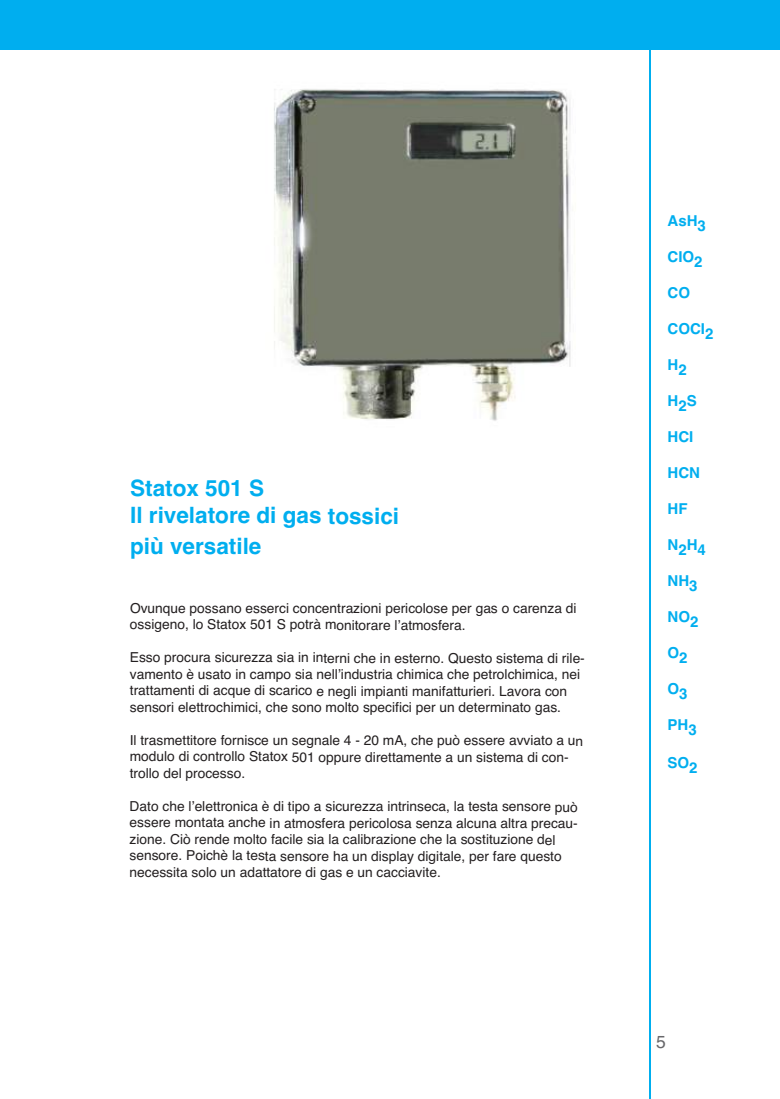
<style>
.page{position:relative;width:780px;height:1099px;background:#fff}
.page>*{position:absolute;margin:0;border:0;box-sizing:border-box;transform-origin:0 0}
.t1{font:700 22.5px/27.1px "Helvetica";letter-spacing:-.005em;color:#00aeef}
.t2{font:17.5px "Helvetica";color:#67676a}
.t3{font:700 15px "Helvetica";color:#00aeef}
.t4{font:13.75px/16.5px "Helvetica";letter-spacing:-.005em;color:#231f20}
</style>
<div class="page">
<hr style="left:648px;top:37px;width:2px;height:1061px;background:#00aeef">
<img style="left:274px;top:89px;width:297px;height:332px">
<div style="left:0;top:0;width:780px;height:50px;background:#00aeef"></div>
<h1 class="t1" style="left:130px;top:475px;width:270px">Statox 501 S<br>Il rivelatore di gas tossici</h1>
<h1 class="t1" style="left:130px;top:532px;width:133px">più versatile</h1>
<p class="t4" style="left:130px;top:600px;width:448px">Ovunque possano esserci concentrazioni pericolose per gas o carenza di ossigeno, lo Statox 501 S potrà monitorare l’atmosfera.</p>
<p class="t4" style="left:130px;top:649px;width:456px">Esso procura sicurezza sia in interni che in esterno. Questo sistema di rile&shy;vamento è usato in campo sia nell’industria chimica che petrolchimica, nei trattamenti di acque di scarico e negli impianti manifatturieri. Lavora con sensori elettrochimici, che sono molto specifici per un determinato gas.</p>
<p class="t4" style="left:130px;top:732px;width:455px">Il trasmettitore fornisce un segnale 4 - 20 mA, che può essere avviato a un modulo di controllo Statox 501 oppure direttamente a un sistema di con&shy;trollo del processo.</p>
<p class="t4" style="left:129px;top:798px;width:450px">Dato che l’elettronica è di tipo a sicurezza intrinseca, la testa sensore può essere montata anche in atmosfera pericolosa senza alcuna altra precau&shy;zione. Ciò rende molto facile sia la calibrazione che la sostituzione del sensore. Poichè la testa sensore ha un display digitale, per fare questo necessita solo un adattatore di gas e un cacciavite.</p>
<p class="t3" style="left:667px;top:212px;width:40px">AsH3</p>
<p class="t3" style="left:667px;top:248px;width:37px">CIO2</p>
<p class="t3" style="left:667px;top:284px;width:24px">CO</p>
<p class="t3" style="left:667px;top:320px;width:47px">COCI2</p>
<p class="t3" style="left:667px;top:358px;width:21px">H2</p>
<p class="t3" style="left:667px;top:392px;width:31px">H2S</p>
<p class="t3" style="left:667px;top:428px;width:27px">HCI</p>
<p class="t3" style="left:667px;top:464px;width:34px">HCN</p>
<p class="t3" style="left:667px;top:500px;width:21px">HF</p>
<p class="t3" style="left:667px;top:538px;width:40px">N2H4</p>
<p class="t3" style="left:667px;top:572px;width:32px">NH3</p>
<p class="t3" style="left:667px;top:608px;width:32px">NO2</p>
<p class="t3" style="left:667px;top:646px;width:22px">O2</p>
<p class="t3" style="left:667px;top:682px;width:22px">O3</p>
<p class="t3" style="left:667px;top:716px;width:31px">PH3</p>
<p class="t3" style="left:667px;top:754px;width:32px">SO2</p>
<p class="t2" style="left:656px;top:1031px;width:11px">5</p>
</div>
